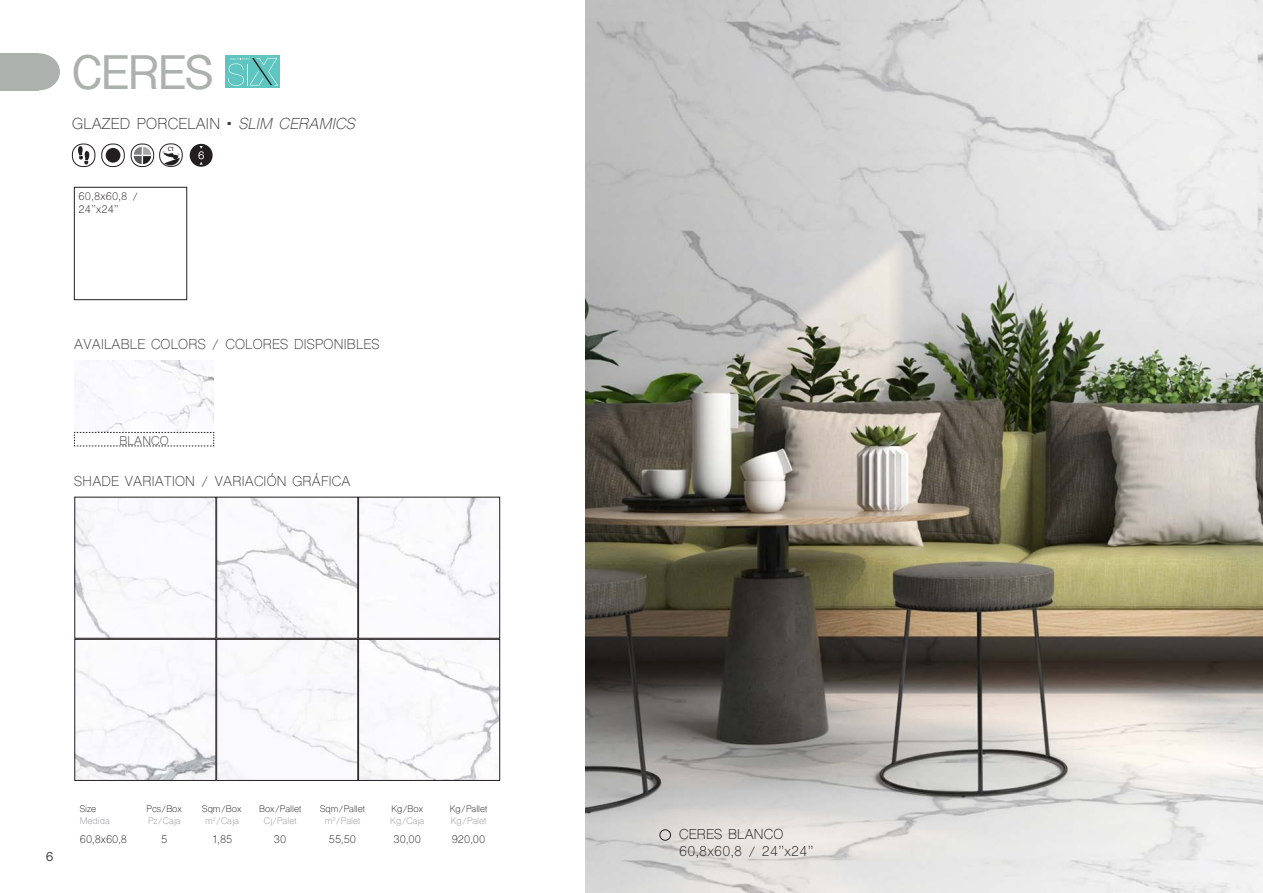
<style>
.page{position:relative;width:1263px;height:893px;background:#fff}
.page>*{position:absolute;margin:0;border:0;box-sizing:border-box;transform-origin:0 0}
.TITULO_COLECCION{font:700 45px "Shree Dev 0714";color:#acb1ae}
.Material_Coleccion{font:15px "Shree Dev 0714";letter-spacing:.02em;color:#3e3e3f}
.Material_Coleccion-2{font:13.5px "Shree Dev 0714";letter-spacing:.02em;color:#3e3e3f}
.Material_Coleccion-3{font:13.5px "Shree Dev 0714";letter-spacing:.02em;color:#231f20}
.Material_Coleccion-4{font:12px "Shree Dev 0714";letter-spacing:.02em;color:#3e3e3f}
.t1{font:700 12px "Shree Dev 0714";color:#3e3e3f}
.Tamaño_piezas{font:10.5px "Shree Dev 0714";color:#231f20}
.t2{font:9px/12px "Shree Dev 0714";color:#231f20;text-align:center}
.t3{font:9px/12px "Shree Dev 0714";color:#939598}
.t4{font:500 6px "Kohinoor Devanagari";color:#231f20}
.s1{font-family:"Arial";font-weight:900}
.s2{font-style:italic}
.s3{color:#231f20}
.s4{color:#939598}
</style>
<div class="page">
<img style="left:586px;top:0;width:677px;height:893px">
<img style="left:74px;top:360px;width:140px;height:71px">
<svg style="left:74px;top:432px;width:140px;height:15px"></svg>
<div style="left:72px;top:144px;width:23px;height:23px;border:1px solid #231f20;border-radius:10px"></div>
<svg style="left:78px;top:146px;width:11px;height:19px"></svg>
<div style="left:131px;top:144px;width:23px;height:23px;border:1px solid #231f20;border-radius:10px"></div>
<svg style="left:134px;top:147px;width:17px;height:17px"></svg>
<img style="left:75px;top:497px;width:425px;height:283px">
<div style="left:359px;top:639px;width:141px;height:141px;border:1px solid #231f20"></div>
<div style="left:102px;top:144px;width:22px;height:23px;border:1px solid #231f20;border-radius:10px"></div>
<div style="left:106px;top:148px;width:14px;height:15px;background:#231f20;border-radius:50%"></div>
<div style="left:0;top:53px;width:39px;height:37px;background:#acb1ae"></div>
<div style="left:18px;top:53px;width:42px;height:37px;background:#acb1ae;border-radius:50%"></div>
<div style="left:190px;top:144px;width:23px;height:23px;background:#231f20;border-radius:50%"></div>
<svg style="left:198px;top:146px;width:6px;height:19px"></svg>
<div style="left:659px;top:829px;width:12px;height:12px;border:1px solid #231f20;border-radius:50%"></div>
<div style="left:74px;top:187px;width:113px;height:113px;border:1px solid #231f20"></div>
<svg style="left:162px;top:151px;width:18px;height:14px"></svg>
<div style="left:159px;top:144px;width:23px;height:23px;border:1px solid #231f20;border-radius:10px"></div>
<div style="left:225px;top:56px;width:55px;height:32px;background:#5ec5c0"></div>
<svg style="left:228px;top:58px;width:50px;height:28px"></svg>
<p class="TITULO_COLECCION" style="left:73px;top:47px;width:142px">CERES</p>
<p class="Material_Coleccion" style="left:72px;top:114px;width:284px">GLAZED PORCELAIN <span class="s1">·</span> <span class="s2">SLIM CERAMICS</span></p>
<p class="Tamaño_piezas" style="left:79px;top:190px;width:61px">60,8x60,8 /</p>
<p class="Tamaño_piezas" style="left:79px;top:203px;width:42px">24”x24”</p>
<p class="t4" style="left:168px;top:146px;width:8px">C1</p>
<p class="Material_Coleccion-2" style="left:74px;top:336px;width:307px">AVAILABLE COLORS / COLORES DISPONIBLES</p>
<p class="Material_Coleccion-4" style="left:120px;top:433px;width:51px">BLANCO</p>
<p class="Material_Coleccion-2" style="left:74px;top:473px;width:278px">SHADE VARIATION / VARIACIÓN GRÁFICA</p>
<p class="t1" style="left:46px;top:850px;width:9px">6</p>
<p class="t3" style="left:80px;top:804px;width:31px"><span class="s3">Size<br></span>Medida</p>
<p class="t2" style="left:147px;top:804px;width:37px;text-align:left">Pcs/Box<br><span class="s4">Pz/Caja</span></p>
<p class="t2" style="left:202px;top:804px;width:41px">Sqm/Box <span class="s4">m</span><sup>2</sup><span class="s4">/Caja</span></p>
<p class="t2" style="left:259px;top:804px;width:44px">Box/Pallet<br><span class="s4">Cj/Palet</span></p>
<p class="t2" style="left:320px;top:804px;width:46px">Sqm/Pallet <span class="s4">m</span><sup>2</sup><span class="s4">/Palet</span></p>
<p class="t3" style="left:390px;top:804px;width:36px"><span class="s3">Kg/Box<br></span>Kg/Caja</p>
<p class="t2" style="left:450px;top:804px;width:39px;text-align:left">Kg/Pallet<br><span class="s4">Kg/Palet</span></p>
<p class="Tamaño_piezas" style="left:80px;top:833px;width:49px">60,8x60,8</p>
<p class="Tamaño_piezas" style="left:161px;top:833px;width:8px">5</p>
<p class="Tamaño_piezas" style="left:211px;top:833px;width:23px">1,85</p>
<p class="Tamaño_piezas" style="left:274px;top:833px;width:14px">30</p>
<p class="Tamaño_piezas" style="left:329px;top:833px;width:29px">55,50</p>
<p class="Tamaño_piezas" style="left:394px;top:833px;width:29px">30,00</p>
<p class="Tamaño_piezas" style="left:452px;top:833px;width:35px">920,00</p>
<p class="Material_Coleccion-3" style="left:679px;top:826px;width:106px">CERES BLANCO</p>
<p class="Material_Coleccion-3" style="left:679px;top:843px;width:136px">60,8x60,8 / 24”x24”</p>
</div>
